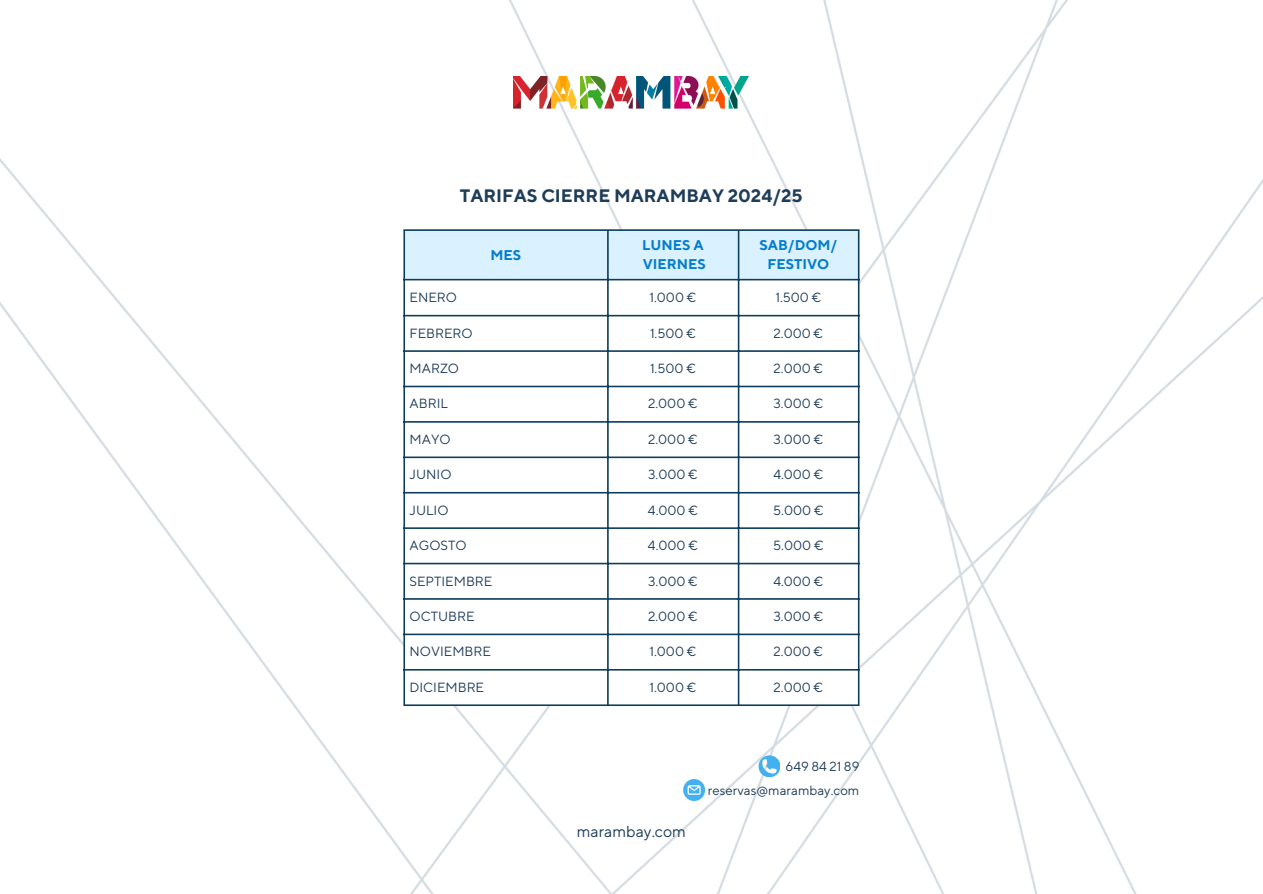
<style>
.page{position:relative;width:1263px;height:894px;background:#fff}
.page>*{position:absolute;margin:0;border:0;box-sizing:border-box;transform-origin:0 0}
.t1{font:700 18px "TT Norms";color:#1e3d58}
.t2{font:15.9px "TT Norms";color:#1e3d58}
.t3{font:700 14.1px "TT Norms";color:#057dcd}
.t4{font:13.35px "TT Norms";color:#1e3d58}
.t5{font:13.2px "TT Norms";color:#1e3d58}
</style>
<div class="page">
<img style="left:0;top:0;width:1263px;height:893px">
<div style="left:405px;top:231px;width:453px;height:48px;background:#daf1ff"></div>
<svg style="left:405px;top:280px;width:453px;height:424px"></svg>
<hr style="left:403px;top:231px;width:2px;height:473px;background:#0c3d5d">
<hr style="left:607px;top:231px;width:2px;height:473px;background:#0c3d5d">
<hr style="left:738px;top:231px;width:1px;height:473px;background:#0c3d5d">
<hr style="left:858px;top:231px;width:1px;height:473px;background:#0c3d5d">
<hr style="left:403px;top:229px;width:456px;height:2px;background:#0c3d5d">
<hr style="left:403px;top:279px;width:456px;height:1px;background:#0c3d5d">
<hr style="left:403px;top:315px;width:456px;height:1px;background:#0c3d5d">
<hr style="left:403px;top:350px;width:456px;height:2px;background:#0c3d5d">
<hr style="left:403px;top:385px;width:456px;height:2px;background:#0c3d5d">
<hr style="left:403px;top:421px;width:456px;height:1px;background:#0c3d5d">
<hr style="left:403px;top:456px;width:456px;height:2px;background:#0c3d5d">
<hr style="left:403px;top:492px;width:456px;height:1px;background:#0c3d5d">
<hr style="left:403px;top:527px;width:456px;height:1px;background:#0c3d5d">
<hr style="left:403px;top:562px;width:456px;height:2px;background:#0c3d5d">
<hr style="left:403px;top:598px;width:456px;height:1px;background:#0c3d5d">
<hr style="left:403px;top:633px;width:456px;height:2px;background:#0c3d5d">
<hr style="left:403px;top:668px;width:456px;height:2px;background:#0c3d5d">
<hr style="left:403px;top:704px;width:456px;height:1px;background:#0c3d5d">
<img style="left:514px;top:76px;width:235px;height:33px">
<svg style="left:758px;top:755px;width:22px;height:25px"></svg>
<svg style="left:683px;top:778px;width:22px;height:22px"></svg>
<p class="t1" style="left:460px;top:185px;width:344px">TARIFAS CIERRE MARAMBAY 2024/25</p>
<p class="t3" style="left:490px;top:246px;width:32px">MES</p>
<h1 class="t3" style="left:642px;top:236px;width:63px">LUNES A</h1>
<p class="t3" style="left:643px;top:255px;width:65px">VIERNES</p>
<p class="t3" style="left:759px;top:236px;width:79px">SAB/DOM/</p>
<p class="t3" style="left:767px;top:255px;width:63px">FESTIVO</p>
<p class="t4" style="left:410px;top:289px;width:49px">ENERO</p>
<p class="t4" style="left:649px;top:289px;width:48px">1.000 €</p>
<p class="t4" style="left:775px;top:289px;width:47px">1.500 €</p>
<p class="t4" style="left:410px;top:325px;width:65px">FEBRERO</p>
<p class="t4" style="left:650px;top:325px;width:47px">1.500 €</p>
<p class="t4" style="left:774px;top:325px;width:51px">2.000 €</p>
<p class="t4" style="left:410px;top:360px;width:51px">MARZO</p>
<p class="t4" style="left:650px;top:360px;width:47px">1.500 €</p>
<p class="t4" style="left:774px;top:360px;width:51px">2.000 €</p>
<p class="t4" style="left:410px;top:395px;width:40px">ABRIL</p>
<p class="t4" style="left:648px;top:395px;width:51px">2.000 €</p>
<p class="t4" style="left:773px;top:395px;width:51px">3.000 €</p>
<p class="t4" style="left:410px;top:431px;width:43px">MAYO</p>
<p class="t4" style="left:648px;top:431px;width:51px">2.000 €</p>
<p class="t4" style="left:773px;top:431px;width:51px">3.000 €</p>
<p class="t4" style="left:410px;top:466px;width:43px">JUNIO</p>
<p class="t4" style="left:648px;top:466px;width:51px">3.000 €</p>
<p class="t4" style="left:773px;top:466px;width:51px">4.000 €</p>
<p class="t4" style="left:410px;top:501px;width:41px">JULIO</p>
<p class="t4" style="left:648px;top:501px;width:51px">4.000 €</p>
<p class="t4" style="left:773px;top:501px;width:52px">5.000 €</p>
<p class="t4" style="left:410px;top:537px;width:59px">AGOSTO</p>
<p class="t4" style="left:648px;top:537px;width:51px">4.000 €</p>
<p class="t4" style="left:773px;top:537px;width:52px">5.000 €</p>
<p class="t4" style="left:410px;top:572px;width:84px">SEPTIEMBRE</p>
<p class="t4" style="left:648px;top:572px;width:51px">3.000 €</p>
<p class="t4" style="left:773px;top:572px;width:51px">4.000 €</p>
<p class="t4" style="left:410px;top:608px;width:66px">OCTUBRE</p>
<p class="t4" style="left:648px;top:608px;width:51px">2.000 €</p>
<p class="t4" style="left:773px;top:608px;width:51px">3.000 €</p>
<p class="t4" style="left:410px;top:643px;width:83px">NOVIEMBRE</p>
<p class="t4" style="left:649px;top:643px;width:48px">1.000 €</p>
<p class="t4" style="left:774px;top:643px;width:51px">2.000 €</p>
<p class="t4" style="left:410px;top:678px;width:76px">DICIEMBRE</p>
<p class="t4" style="left:649px;top:678px;width:48px">1.000 €</p>
<p class="t4" style="left:774px;top:678px;width:51px">2.000 €</p>
<p class="t5" style="left:786px;top:758px;width:75px">649 84 21 89</p>
<p class="t2" style="left:577px;top:821px;width:111px">marambay.com</p>
<p class="t5" style="left:708px;top:782px;width:153px">reservas@marambay.com</p>
</div>
